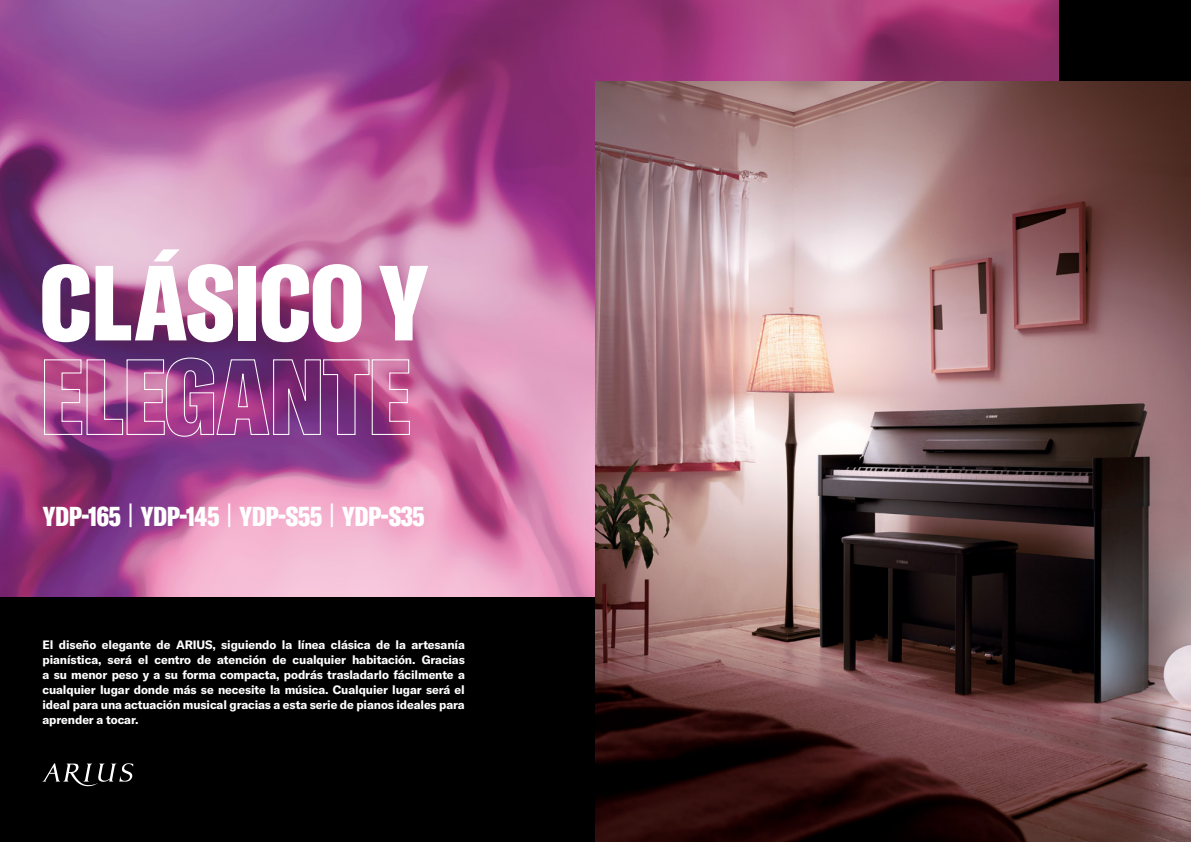
<style>
.page{position:relative;width:1191px;height:842px;background:#000}
.page>*{position:absolute;margin:0;border:0;box-sizing:border-box;transform-origin:0 0}
.t1{font:900 extra-condensed 105px/94px "GT America Y";letter-spacing:-.01em;color:#fff}
.t2{font:900 extra-condensed 27px "GT America Y";letter-spacing:-.01em;color:#fff}
.t3{font:700 12px/15px "GT America Y";letter-spacing:-.01em;color:#fff;text-align:justify}
.s1{font-weight:400;font-stretch:normal}
</style>
<div class="page">
<img style="left:0;top:0;width:1058px;height:597px">
<img style="left:595px;top:82px;width:596px;height:760px">
<svg style="left:43px;top:763px;width:90px;height:24px"></svg>
<h1 class="t1" style="left:40px;top:255px;width:390px">CLÁSICO Y<br>ELEGANTE</h1>
<h2 class="t2" style="left:43px;top:500px;width:383px">YDP-165 <span class="s1">|</span> YDP-145 <span class="s1">|</span> YDP-S55 <span class="s1">|</span> YDP-S35</h2>
<p class="t3" style="left:43px;top:637px;width:424px">El diseño elegante de ARIUS, siguiendo la línea clásica de la artesanía pianística, será el centro de atención de cualquier habitación. Gracias a su menor peso y a su forma compacta, podrás trasladarlo fácilmente a cualquier lugar donde más se necesite la música. Cualquier lugar será el ideal para una actuación musical gracias a esta serie de pianos ideales para aprender a tocar.</p>
</div>
